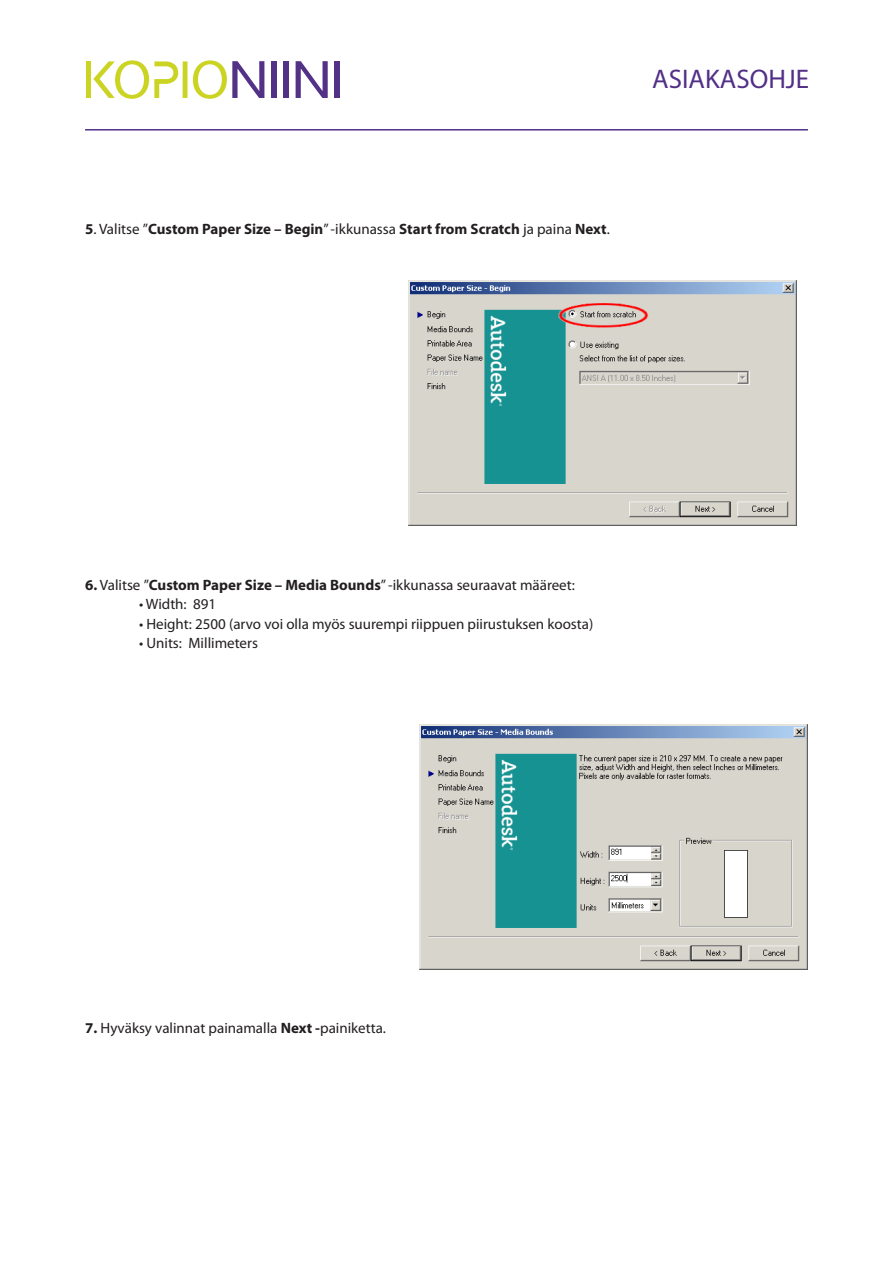
<style>
.page{position:relative;width:893px;height:1263px;background:#fff}
.page>*{position:absolute;margin:0;border:0;box-sizing:border-box;transform-origin:0 0}
.t1{font:27px "Myriad Pro";color:#523087}
.t2{font:15px "Myriad Pro";color:#231f20}
.t3{font:700 15px "Myriad Pro";color:#231f20}
.s1{font-weight:400}
.s2{font-weight:700}
</style>
<div class="page">
<hr style="left:85px;top:129px;width:723px;height:2px;background:#523087">
<div style="left:86px;top:61px;width:5px;height:37px;background:#cbd423"></div>
<hr style="left:183px;top:61px;width:4px;height:37px;background:#cbd423">
<svg style="left:93px;top:60px;width:85px;height:39px"></svg>
<div style="left:334px;top:61px;width:5px;height:37px;background:#523187"></div>
<div style="left:283px;top:61px;width:5px;height:37px;background:#523187"></div>
<div style="left:271px;top:61px;width:5px;height:37px;background:#523187"></div>
<svg style="left:193px;top:60px;width:71px;height:39px"></svg>
<svg style="left:296px;top:61px;width:32px;height:37px"></svg>
<img style="left:408px;top:281px;width:388px;height:245px">
<img style="left:420px;top:724px;width:388px;height:245px">
<h1 class="t1" style="left:652px;top:64px;width:159px">ASIAKASOHJE</h1>
<p class="t3" style="left:85px;top:220px;width:526px">5<span class="s1">. Valitse ”</span>Custom Paper Size – Begin<span class="s1">”-ikkunassa</span> Start from Scratch <span class="s1">ja paina</span> Next<span class="s1">.</span></p>
<p class="t2" style="left:85px;top:576px;width:491px"><span class="s2">6.</span> Valitse ”<span class="s2">Custom Paper Size – Media Bounds</span>”-ikkunassa seuraavat määreet:</p>
<p class="t2" style="left:139px;top:596px;width:79px">• Width: 891</p>
<p class="t2" style="left:139px;top:615px;width:456px">• Height: 2500 (arvo voi olla myös suurempi riippuen piirustuksen koosta)</p>
<p class="t2" style="left:139px;top:635px;width:120px">• Units: Millimeters</p>
<p class="t2" style="left:85px;top:1020px;width:302px"><span class="s2">7.</span> Hyväksy valinnat painamalla <span class="s2">Next -</span>painiketta.</p>
</div>
